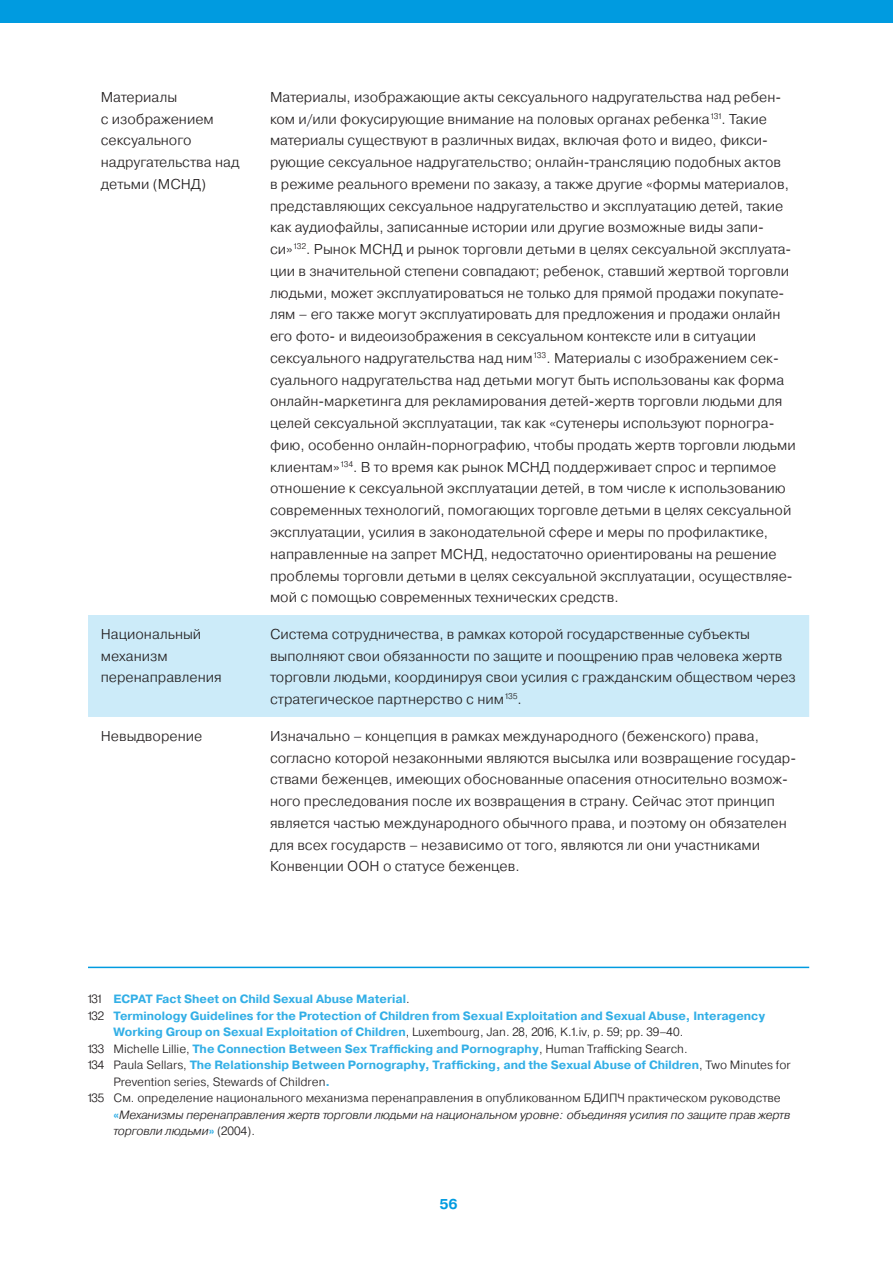
<style>
.page{position:relative;width:893px;height:1263px;background:#fff}
.page>*{position:absolute;margin:0;border:0;box-sizing:border-box;transform-origin:0 0}
.t1{font:300 14.25px/21.8px "Pragmatica";color:#231f20}
.t2{font:700 14.25px "Pragmatica";color:#009be0}
.t3{font:700 12px "Pragmatica";color:#33afe6}
.t4{font:300 12px "Pragmatica";color:#231f20}
.t5{font:italic 300 12px "Pragmatica";color:#231f20}
.s1{font-weight:300;color:#231f20}
.s2{font-weight:700;color:#33afe6}
.s3{font-weight:700;font-style:normal;color:#33afe6}
.s4{font-style:normal}
</style>
<div class="page">
<div style="left:0;top:0;width:893px;height:22px;background:#009be0"></div>
<div style="left:88px;top:615px;width:721px;height:102px;background:#ccebf9"></div>
<hr style="left:88px;top:967px;width:721px;height:1px;background:#009be0">
<p class="t1" style="left:101px;top:86px;width:140px">Материалы<br>с изображением сексуального надругательства над детьми (МСНД)</p>
<p class="t1" style="left:270px;top:86px;width:527px">Материалы, изображающие акты сексуального надругательства над ребен&shy;ком и/или фокусирующие внимание на половых органах ребенка<sup>131</sup>. Такие материалы существуют в различных видах, включая фото и видео, фикси&shy;рующие сексуальное надругательство; онлайн-трансляцию подобных актов<br>в режиме реального времени по заказу, а также другие «формы материалов, представляющих сексуальное надругательство и эксплуатацию детей, такие как аудиофайлы, записанные истории или другие возможные виды запи&shy;си»<sup>132</sup>. Рынок МСНД и рынок торговли детьми в целях сексуальной эксплуата&shy;ции в значительной степени совпадают; ребенок, ставший жертвой торговли людьми, может эксплуатироваться не только для прямой продажи покупате&shy;лям – его также могут эксплуатировать для предложения и продажи онлайн его фото- и видеоизображения в сексуальном контексте или в ситуации сексуального надругательства над ним<sup>133</sup>. Материалы с изображением сек&shy;суального надругательства над детьми могут быть использованы как форма онлайн-маркетинга для рекламирования детей-жертв торговли людьми для целей сексуальной эксплуатации, так как «сутенеры используют порногра&shy;фию, особенно онлайн-порнографию, чтобы продать жертв торговли людьми клиентам»<sup>134</sup>. В то время как рынок МСНД поддерживает спрос и терпимое отношение к сексуальной эксплуатации детей, в том числе к использованию современных технологий, помогающих торговле детьми в целях сексуальной эксплуатации, усилия в законодательной сфере и меры по профилактике, направленные на запрет МСНД, недостаточно ориентированы на решение проблемы торговли детьми в целях сексуальной эксплуатации, осуществляе&shy;мой с помощью современных технических средств.</p>
<p class="t1" style="left:101px;top:623px;width:123px">Национальный механизм перенаправления</p>
<p class="t1" style="left:270px;top:623px;width:527px">Система сотрудничества, в рамках которой государственные субъекты выполняют свои обязанности по защите и поощрению прав человека жертв торговли людьми, координируя свои усилия с гражданским обществом через стратегическое партнерство с ним<sup>135</sup>.</p>
<p class="t1" style="left:101px;top:725px;width:103px">Невыдворение</p>
<p class="t1" style="left:270px;top:725px;width:528px">Изначально – концепция в рамках международного (беженского) права, согласно которой незаконными являются высылка или возвращение государ&shy;ствами беженцев, имеющих обоснованные опасения относительно возмож&shy;ного преследования после их возвращения в страну. Сейчас этот принцип является частью международного обычного права, и поэтому он обязателен для всех государств – независимо от того, являются ли они участниками Конвенции ООН о статусе беженцев.</p>
<p class="t3" style="left:88px;top:991px;width:323px"><span class="s1">131</span> ECPAT Fact Sheet on Child Sexual Abuse Material<span class="s1">.</span></p>
<p class="t3" style="left:88px;top:1008px;width:679px"><span class="s1">132</span> Terminology Guidelines for the Protection of Children from Sexual Exploitation and Sexual Abuse, Interagency</p>
<p class="t4" style="left:114px;top:1024px;width:571px"><span class="s2">Working Group on Sexual Exploitation of Children</span>, Luxembourg, Jan. 28, 2016, K.1.iv, p. 59; pp. 39–40.</p>
<p class="t3" style="left:88px;top:1041px;width:601px"><span class="s1">133 Michelle Lillie,</span> The Connection Between Sex Trafficking and Pornography<span class="s1">, Human Trafficking Search.</span></p>
<p class="t3" style="left:88px;top:1057px;width:704px"><span class="s1">134 Paula Sellars,</span> The Relationship Between Pornography, Trafficking, and the Sexual Abuse of Children<span class="s1">, Two Minutes for</span></p>
<p class="t4" style="left:114px;top:1074px;width:218px">Prevention series, Stewards of Children<span class="s2">.</span></p>
<p class="t4" style="left:88px;top:1090px;width:694px">135 См. определение национального механизма перенаправления в опубликованном БДИПЧ практическом руководстве</p>
<p class="t5" style="left:114px;top:1107px;width:678px"><span class="s3">«</span>Механизмы перенаправления жертв торговли людьми на национальном уровне: объединяя усилия по защите прав жертв</p>
<p class="t5" style="left:114px;top:1123px;width:143px">торговли людьми<span class="s3">»</span> <span class="s4">(2004).</span></p>
<p class="t2" style="left:439px;top:1195px;width:20px">56</p>
</div>
